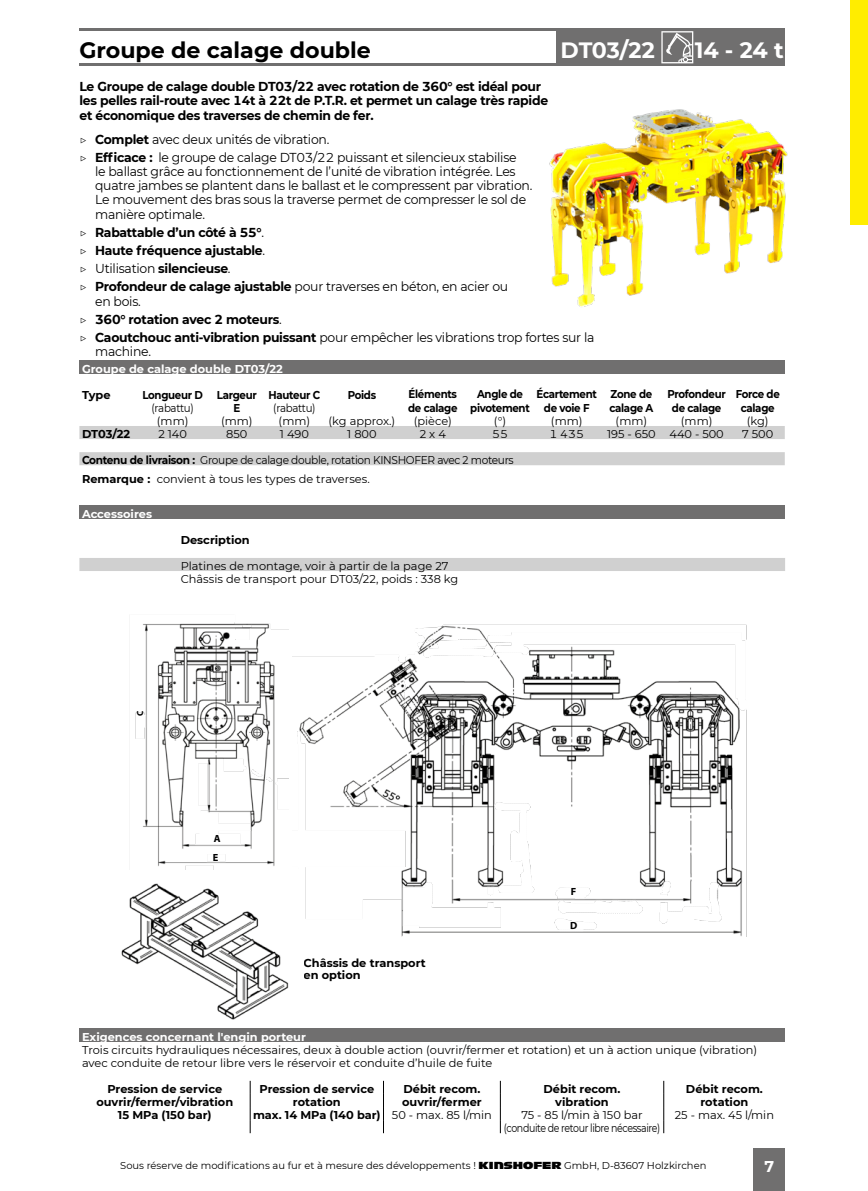
<style>
.page{position:relative;width:868px;height:1191px;background:#fff}
.page>*{position:absolute;margin:0;border:0;box-sizing:border-box;transform-origin:0 0}
.t1{font:700 22.2px "Montserrat";color:#000}
.t2{font:700 22.2px "Montserrat";letter-spacing:-.01em;color:#fff}
.t3{font:700 15.6px "Montserrat";color:#fff}
.t4{font:700 13px/18.2px "Montserrat";letter-spacing:-.02em;color:#000;scale:.96 1}
.t5{font:13px/14.2px "Montserrat";letter-spacing:-.02em;color:#000;scale:.96 1}
.t6{font:11.4px/12.8px "Montserrat";color:#000}
.t7{font:700 11.4px/12px "Montserrat";letter-spacing:-.005em;color:#000}
.t8{font:11.4px/19px "Montserrat";letter-spacing:-.03em;color:#000;scale:.93 1}
.t9{font:700 11.4px/14.2px "Montserrat";letter-spacing:-.03em;color:#000;text-align:center;scale:.9 1}
.t10{font:700 11.4px "Montserrat";color:#fff}
.t11{font:11.4px "Montserrat";letter-spacing:-.04em;color:#000;scale:.83 1}
.t12{font:700 11.4px "Montserrat";letter-spacing:-.005em;color:#000;scale:.9 1}
.t13{font:11.4px "Montserrat";letter-spacing:-.03em;color:#000;scale:.9 1}
.t14{font:700 10.4px "Myriad Pro";color:#000}
.t15{font:10px "Montserrat";color:#000}
.t16{font:700 8.8px "Myriad Pro";color:#000}
.s1{font-weight:700}
.s2{font-weight:400}
.s3{font-family:"Antique Olive Kinshofer"}
</style>
<div class="page">
<div style="left:753px;top:1148px;width:32px;height:43px;background:#706f6f"></div>
<hr style="left:79px;top:28px;width:706px;height:3px;background:#706f6f">
<hr style="left:79px;top:63px;width:706px;height:3px;background:#706f6f">
<div style="left:693px;top:31px;width:92px;height:33px;background:#706f6f"></div>
<div style="left:556px;top:31px;width:103px;height:33px;background:#706f6f"></div>
<div style="left:655px;top:31px;width:38px;height:33px;background:#706f6f"></div>
<svg style="left:661px;top:31px;width:32px;height:32px"></svg>
<img style="left:549px;top:109px;width:239px;height:198px">
<div style="left:79px;top:360px;width:705px;height:14px;background:#706f6f"></div>
<svg style="left:79px;top:426px;width:705px;height:39px"></svg>
<div style="left:850px;top:0;width:17px;height:225px;background:#ffed00"></div>
<div style="left:79px;top:1028px;width:706px;height:13px;background:#706f6f"></div>
<svg style="left:250px;top:1080px;width:1px;height:53px"></svg>
<svg style="left:383px;top:1080px;width:1px;height:53px"></svg>
<svg style="left:500px;top:1080px;width:1px;height:53px"></svg>
<svg style="left:663px;top:1080px;width:1px;height:53px"></svg>
<img style="left:293px;top:624px;width:454px;height:312px">
<img style="left:121px;top:869px;width:183px;height:151px">
<img style="left:135px;top:622px;width:153px;height:247px">
<div style="left:79px;top:505px;width:706px;height:13px;background:#706f6f"></div>
<div style="left:79px;top:558px;width:706px;height:13px;background:#d0d0d0"></div>
<h1 class="t1" style="left:79px;top:34px;width:293px">Groupe de calage double</h1>
<h1 class="t2" style="left:560px;top:34px;width:96px">DT03/22</h1>
<h1 class="t2" style="left:694px;top:34px;width:91px">14 - 24 t</h1>
<p class="t4" style="left:79px;top:79px;width:489px;line-height:14.2px">Le Groupe de calage double DT03/22 avec rotation de 360° est idéal pour les pelles rail-route avec 14t à 22t de P.T.R. et permet un calage très rapide et économique des traverses de chemin de fer.</p>
<p class="t5" style="left:79px;top:129px;width:457px;line-height:18.2px">▷ <span class="s1">Complet</span> avec deux unités de vibration.<br>▷ <span class="s1">Efficace :</span> le groupe de calage DT03/22 puissant et silencieux stabilise</p>
<p class="t5" style="left:95px;top:164px;width:457px">le ballast grâce au fonctionnement de l’unité de vibration intégrée. Les quatre jambes se plantent dans le ballast et le compressent par vibration.<br>Le mouvement des bras sous la traverse permet de compresser le sol de manière optimale.</p>
<p class="t4" style="left:79px;top:222px;width:448px"><span class="s2">▷</span> Rabattable d’un côté à 55°<span class="s2">.<br>▷</span> Haute fréquence ajustable<span class="s2">.<br>▷ Utilisation</span> silencieuse<span class="s2">.<br>▷</span> Profondeur de calage ajustable <span class="s2">pour traverses en béton, en acier ou</span></p>
<p class="t4" style="left:79px;top:291px;width:538px;text-indent:16px"><span class="s2">en bois.<br>▷</span> 360° rotation avec 2 moteurs<span class="s2">.<br>▷</span> Caoutchouc anti-vibration puissant <span class="s2">pour empêcher les vibrations trop fortes sur la</span></p>
<p class="t5" style="left:95px;top:344px;width:60px">machine.</p>
<p class="t10" style="left:82px;top:360px;width:202px">Groupe de calage double DT03/22</p>
<p class="t7" style="left:82px;top:388px;width:30px">Type</p>
<p class="t9" style="left:142px;top:387px;width:199px">Longueur D Largeur Hauteur C</p>
<p class="t12" style="left:347px;top:386px;width:33px">Poids</p>
<p class="t9" style="left:408px;top:386px;width:56px;text-align:left">Éléments de calage</p>
<p class="t9" style="left:470px;top:386px;width:68px">Angle de pivotement</p>
<p class="t9" style="left:536px;top:386px;width:69px">Écartement de voie F</p>
<p class="t9" style="left:609px;top:386px;width:50px;text-align:left">Zone de calage A</p>
<p class="t9" style="left:667px;top:386px;width:66px">Profondeur de calage</p>
<p class="t12" style="left:735px;top:386px;width:50px">Force de</p>
<p class="t13" style="left:151px;top:400px;width:48px">(rabattu)</p>
<p class="t12" style="left:233px;top:399px;width:9px">E</p>
<p class="t13" style="left:273px;top:400px;width:48px">(rabattu)</p>
<p class="t12" style="left:740px;top:400px;width:39px">calage</p>
<p class="t6" style="left:157px;top:414px;width:33px">(mm)</p>
<p class="t6" style="left:221px;top:414px;width:91px">(mm) (mm)</p>
<p class="t6" style="left:328px;top:414px;width:68px">(kg approx.)</p>
<p class="t6" style="left:413px;top:414px;width:40px">(pièce)</p>
<p class="t6" style="left:494px;top:414px;width:14px">(°)</p>
<p class="t6" style="left:551px;top:414px;width:33px">(mm)</p>
<p class="t6" style="left:615px;top:414px;width:33px">(mm)</p>
<p class="t6" style="left:680px;top:414px;width:33px">(mm)</p>
<p class="t6" style="left:746px;top:414px;width:23px">(kg)</p>
<p class="t7" style="left:82px;top:427px;width:50px">DT03/22</p>
<p class="t6" style="left:158px;top:427px;width:30px">2 140</p>
<p class="t6" style="left:226px;top:427px;width:23px">850</p>
<p class="t6" style="left:280px;top:427px;width:30px">1 490</p>
<p class="t6" style="left:347px;top:427px;width:31px">1 800</p>
<p class="t6" style="left:420px;top:427px;width:27px">2 x 4</p>
<p class="t6" style="left:492px;top:427px;width:17px">55</p>
<p class="t6" style="left:549px;top:427px;width:36px">1 435</p>
<p class="t6" style="left:607px;top:427px;width:118px">195 - 650 440 - 500</p>
<p class="t6" style="left:742px;top:427px;width:33px">7 500</p>
<p class="t8" style="left:82px;top:450px;width:465px"><span class="s1">Contenu de livraison :</span> Groupe de calage double, rotation KINSHOFER avec 2 moteurs<br><span class="s1">Remarque :</span> convient à tous les types de traverses.</p>
<p class="t10" style="left:82px;top:505px;width:72px">Accessoires</p>
<p class="t7" style="left:181px;top:533px;width:71px">Description</p>
<p class="t6" style="left:181px;top:559px;width:279px">Platines de montage, voir à partir de la page 27<br>Châssis de transport pour DT03/22, poids : 338 kg</p>
<p class="t16" style="left:134px;top:715px;width:7px;rotate:-90deg">C</p>
<p class="t14" style="left:214px;top:831px;width:8px">A</p>
<p class="t14" style="left:213px;top:850px;width:7px">E</p>
<p class="t7" style="left:303px;top:956px;width:124px">Châssis de transport en option</p>
<p class="t14" style="left:570px;top:884px;width:7px">F</p>
<p class="t14" style="left:570px;top:919px;width:9px">D</p>
<p class="t10" style="left:82px;top:1028px;width:225px">Exigences concernant l'engin porteur</p>
<p class="t6" style="left:82px;top:1043px;width:676px">Trois circuits hydrauliques nécessaires, deux à double action (ouvrir/fermer et rotation) et un à action unique (vibration) avec conduite de retour libre vers le réservoir et conduite d’huile de fuite</p>
<p class="t7" style="left:107px;top:1082px;width:116px">Pression de service</p>
<p class="t7" style="left:259px;top:1082px;width:116px">Pression de service</p>
<p class="t7" style="left:403px;top:1082px;width:78px">Débit recom.</p>
<p class="t7" style="left:543px;top:1082px;width:78px">Débit recom.</p>
<p class="t7" style="left:685px;top:1082px;width:78px">Débit recom.</p>
<p class="t7" style="left:96px;top:1095px;width:138px">ouvrir/fermer/vibration</p>
<p class="t7" style="left:293px;top:1095px;width:49px">rotation</p>
<p class="t7" style="left:402px;top:1095px;width:81px">ouvrir/fermer</p>
<p class="t7" style="left:555px;top:1095px;width:55px">vibration</p>
<p class="t7" style="left:700px;top:1095px;width:49px">rotation</p>
<p class="t7" style="left:118px;top:1108px;width:95px">15 MPa (150 bar)</p>
<p class="t7" style="left:253px;top:1108px;width:240px">max. 14 MPa (140 bar) <span class="s2">50 - max. 85 l/min</span></p>
<p class="t6" style="left:521px;top:1108px;width:123px">75 - 85 l/min à 150 bar</p>
<p class="t6" style="left:674px;top:1108px;width:101px">25 - max. 45 l/min</p>
<p class="t11" style="left:504px;top:1120px;width:190px">(conduite de retour libre nécessaire)</p>
<p class="t15" style="left:120px;top:1158px;width:587px">Sous réserve de modifications au fur et à mesure des développements ! <span class="s3">KINSHOFER</span> GmbH, D-83607 Holzkirchen</p>
<p class="t3" style="left:764px;top:1155px;width:11px">7</p>
</div>
